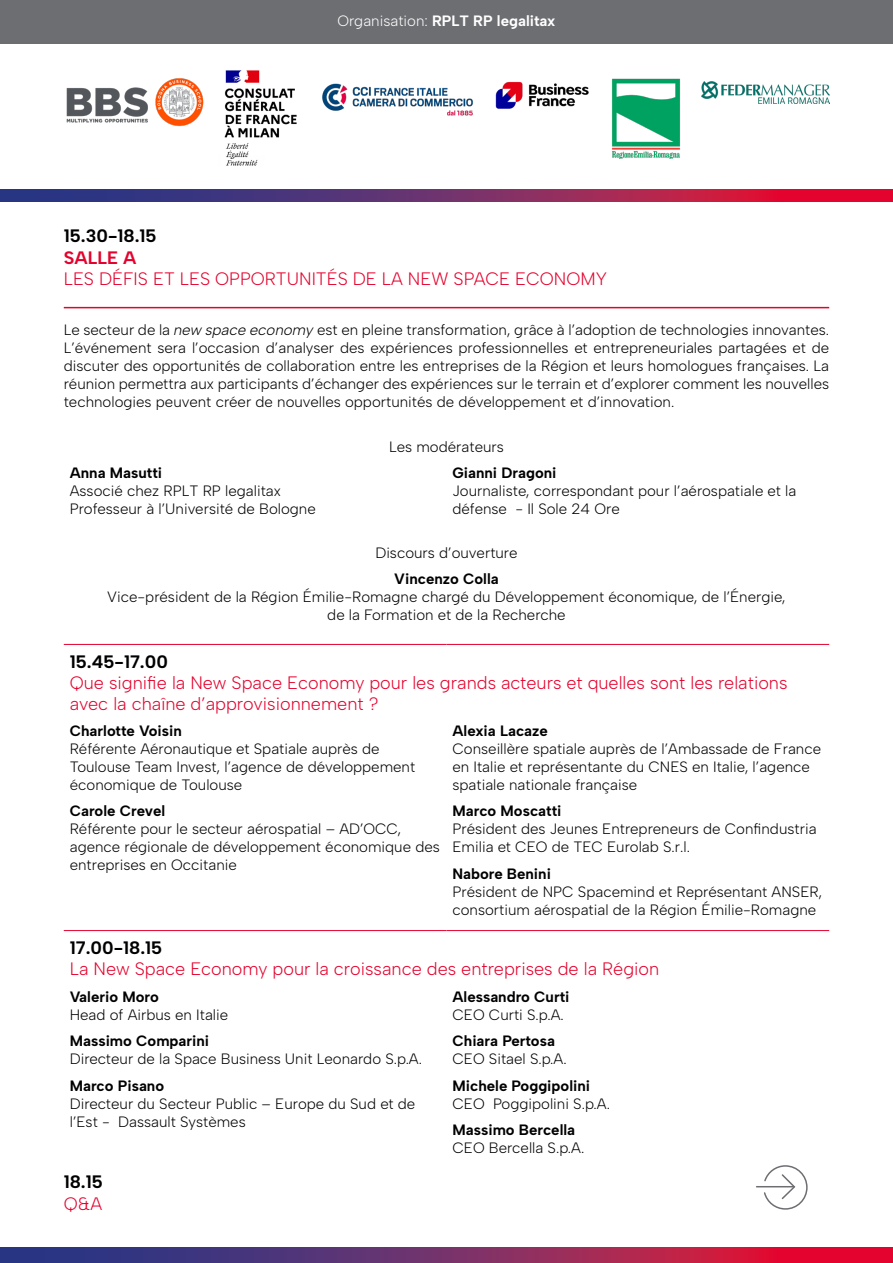
<style>
.page{position:relative;width:893px;height:1263px;background:#fff}
.page>*{position:absolute;margin:0;border:0;box-sizing:border-box;transform-origin:0 0}
.t1{font:300 18px/21px "Albert Sans";color:#e4032e}
.t2{font:700 18px "Albert Sans";color:#000}
.t3{font:700 18px "Albert Sans";color:#e4032e}
.t4{font:300 15px/18px "Albert Sans";color:#000}
.t5{font:700 15px "Albert Sans";color:#000}
.t6{font:700 15px "Albert Sans";color:#fff}
.s1{font-weight:300}
.s2{font-style:italic}
</style>
<div class="page">
<div style="left:0;top:0;width:893px;height:43px;background:#6d6e72"></div>
<hr style="left:64px;top:307px;width:765px;height:1px;background:#e4032e">
<hr style="left:64px;top:644px;width:382px;height:1px;background:#e4032e">
<hr style="left:446px;top:644px;width:383px;height:1px;background:#e4032e">
<hr style="left:64px;top:930px;width:382px;height:1px;background:#e4032e">
<hr style="left:446px;top:930px;width:383px;height:1px;background:#e4032e">
<svg style="left:0;top:1248px;width:893px;height:15px;background:#802861"></svg>
<hr style="left:757px;top:1186px;width:37px;height:1px;background:#6d6e72">
<svg style="left:763px;top:1165px;width:45px;height:45px"></svg>
<svg style="left:0;top:189px;width:893px;height:13px;background:#7d2962"></svg>
<img style="left:224px;top:70px;width:73px;height:96px">
<img style="left:495px;top:82px;width:77px;height:27px">
<img style="left:322px;top:83px;width:151px;height:33px">
<img style="left:572px;top:78px;width:143px;height:81px">
<img style="left:702px;top:82px;width:128px;height:21px">
<img style="left:66px;top:78px;width:138px;height:49px">
<p class="t6" style="left:337px;top:12px;width:220px"><span class="s1">Organisation:</span> RPLT RP legalitax</p>
<p class="t2" style="left:64px;top:225px;width:94px">15.30-18.15</p>
<p class="t3" style="left:64px;top:246px;width:74px">SALLE A</p>
<p class="t1" style="left:64px;top:268px;width:545px">LES DÉFIS ET LES OPPORTUNITÉS DE LA NEW SPACE ECONOMY</p>
<p class="t4" style="left:64px;top:321px;width:767px;text-align:justify">Le secteur de la <span class="s2">new space economy</span> est en pleine transformation, grâce à l’adoption de technologies innovantes.<br>L’événement sera l’occasion d’analyser des expériences professionnelles et entrepreneuriales partagées et de discuter des opportunités de collaboration entre les entreprises de la Région et leurs homologues françaises. La réunion permettra aux participants d’échanger des expériences sur le terrain et d’explorer comment les nouvelles technologies peuvent créer de nouvelles opportunités de développement et d’innovation.</p>
<p class="t4" style="left:389px;top:437px;width:116px">Les modérateurs</p>
<p class="t5" style="left:70px;top:463px;width:94px">Anna Masutti</p>
<p class="t4" style="left:70px;top:482px;width:247px">Associé chez RPLT RP legalitax<br>Professeur à l’Université de Bologne</p>
<p class="t5" style="left:452px;top:463px;width:105px">Gianni Dragoni</p>
<p class="t4" style="left:452px;top:482px;width:345px">Journaliste, correspondant pour l’aérospatiale et la défense - Il Sole 24 Ore</p>
<p class="t4" style="left:375px;top:544px;width:144px">Discours d’ouverture</p>
<p class="t5" style="left:394px;top:570px;width:106px">Vincenzo Colla</p>
<p class="t4" style="left:107px;top:588px;width:680px;text-align:center">Vice-président de la Région Émilie-Romagne chargé du Développement économique, de l’Énergie, de la Formation et de la Recherche</p>
<p class="t2" style="left:70px;top:650px;width:100px">15.45-17.00</p>
<p class="t1" style="left:70px;top:672px;width:719px">Que signifie la New Space Economy pour les grands acteurs et quelles sont les relations avec la chaîne d’approvisionnement ?</p>
<p class="t5" style="left:70px;top:721px;width:114px">Charlotte Voisin</p>
<p class="t4" style="left:70px;top:739px;width:347px">Référente Aéronautique et Spatiale auprès de<br>Toulouse Team Invest, l’agence de développement économique de Toulouse</p>
<p class="t5" style="left:70px;top:802px;width:97px">Carole Crevel</p>
<p class="t4" style="left:70px;top:820px;width:372px">Référente pour le secteur aérospatial – AD’OCC, agence régionale de développement économique des entreprises en Occitanie</p>
<p class="t5" style="left:452px;top:721px;width:97px">Alexia Lacaze</p>
<p class="t4" style="left:452px;top:739px;width:370px">Conseillère spatiale auprès de l’Ambassade de France en Italie et représentante du CNES en Italie, l’agence spatiale nationale française</p>
<p class="t5" style="left:452px;top:802px;width:110px">Marco Moscatti</p>
<p class="t4" style="left:452px;top:820px;width:366px">Président des Jeunes Entrepreneurs de Confindustria<br>Emilia et CEO de TEC Eurolab S.r.l.</p>
<p class="t5" style="left:452px;top:864px;width:100px">Nabore Benini</p>
<p class="t4" style="left:452px;top:882px;width:371px">Président de NPC Spacemind et Représentant ANSER, consortium aérospatial de la Région Émilie-Romagne</p>
<p class="t2" style="left:70px;top:936px;width:94px">17.00-18.15</p>
<p class="t1" style="left:70px;top:958px;width:591px">La New Space Economy pour la croissance des entreprises de la Région</p>
<p class="t5" style="left:70px;top:987px;width:91px">Valerio Moro</p>
<p class="t4" style="left:70px;top:1005px;width:160px">Head of Airbus en Italie</p>
<p class="t5" style="left:70px;top:1032px;width:141px">Massimo Comparini</p>
<p class="t4" style="left:70px;top:1050px;width:354px">Directeur de la Space Business Unit Leonardo S.p.A.</p>
<p class="t5" style="left:70px;top:1076px;width:96px">Marco Pisano</p>
<p class="t4" style="left:70px;top:1094px;width:347px">Directeur du Secteur Public – Europe du Sud et de l’Est - Dassault Systèmes</p>
<p class="t5" style="left:452px;top:987px;width:118px">Alessandro Curti</p>
<p class="t4" style="left:452px;top:1005px;width:113px">CEO Curti S.p.A.</p>
<p class="t5" style="left:452px;top:1032px;width:104px">Chiara Pertosa</p>
<p class="t4" style="left:452px;top:1050px;width:116px">CEO Sitael S.p.A.</p>
<p class="t5" style="left:452px;top:1076px;width:139px">Michele Poggipolini</p>
<p class="t4" style="left:452px;top:1094px;width:159px">CEO Poggipolini S.p.A.</p>
<p class="t5" style="left:452px;top:1121px;width:124px">Massimo Bercella</p>
<p class="t4" style="left:452px;top:1139px;width:133px">CEO Bercella S.p.A.</p>
<p class="t2" style="left:64px;top:1171px;width:41px">18.15</p>
<p class="t1" style="left:64px;top:1193px;width:40px">Q&amp;A</p>
</div>
